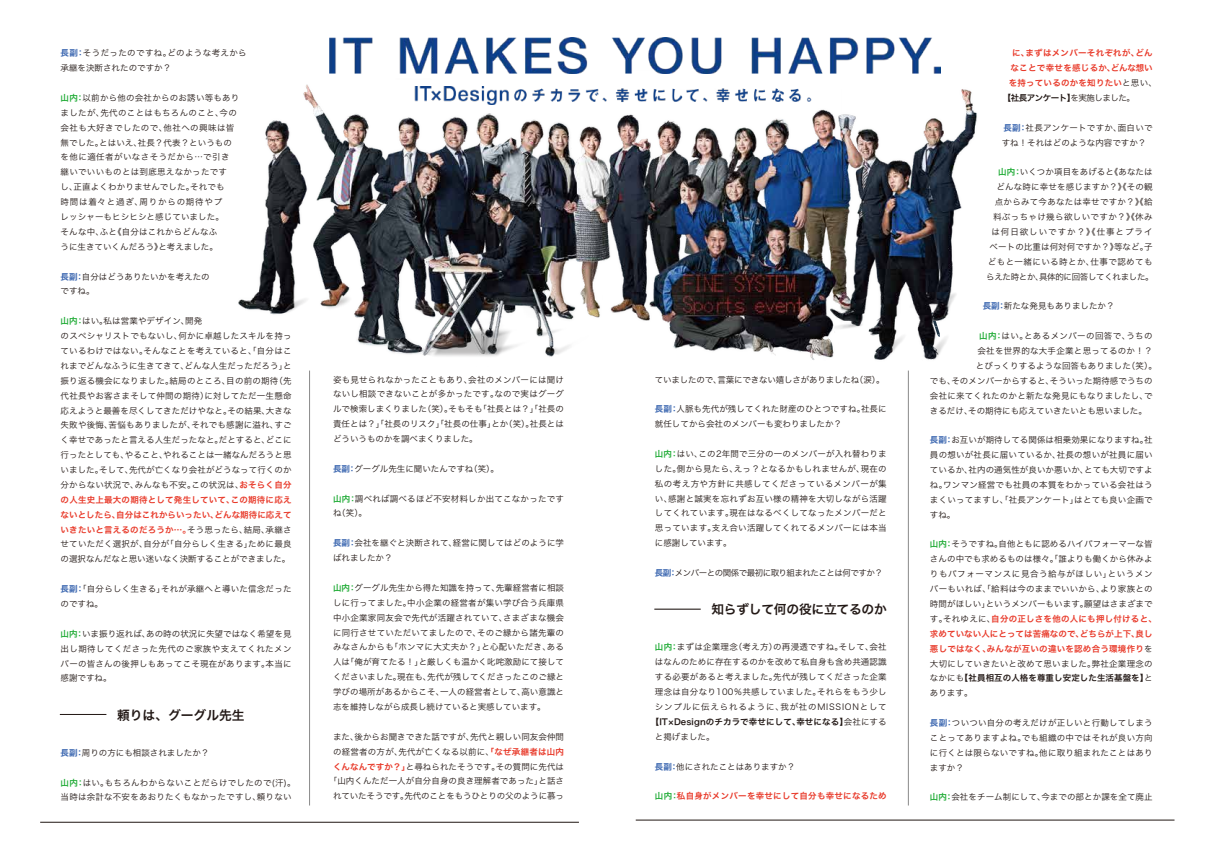
<style>
.page{position:relative;width:1208px;height:859px;background:#fff}
.page>*{position:absolute;margin:0;border:0;box-sizing:border-box;transform-origin:0 0}
.t1{font:12.8px "Hira Kaku Pro W6";letter-spacing:-.02em;color:#221815}
.t2{font:12.8px "Hira Kaku Pro W6";color:#221815}
.t3{font:8.5px/14.9px "Hira Kaku Pro W3";letter-spacing:.015em;color:#221815}
.t4{font:8.5px/14.9px "Hira Kaku Pro W6";letter-spacing:.025em;color:#e83828;text-align:justify}
.t5{font:8.5px "Hira Kaku Pro W6";letter-spacing:.005em;color:#221815}
.t6{font:8.5px/14.9px "Hira Kaku Pro W3";letter-spacing:.04em;color:#221815}
.t7{font:8.5px "Hira Kaku Pro W3";letter-spacing:-.02em;color:#221815}
.t8{font:8.5px "Hira Kaku Pro W3";letter-spacing:-.06em;color:#221815}
.t9{font:8.5px "Hira Kaku Pro W3";letter-spacing:.045em;color:#221815}
.t10{font:8.5px "Hira Kaku Pro W6";letter-spacing:-.06em;color:#221815}
.s1{font-family:"Hira Kaku Pro W6";color:#3461ad}
.s2{font-family:"Hira Kaku Pro W6";color:#22ac38}
.s3{font-family:"Hira Kaku Pro W6";color:#e83828}
.s4{font-family:"Hira Kaku Pro W3";color:#221815}
.s5{font-family:"Hira Kaku Pro W3"}
.s6{color:#22ac38}
</style>
<div class="page">
<hr style="left:908px;top:371px;width:1px;height:434px;background:#8a8a8a">
<hr style="left:309px;top:371px;width:1px;height:434px;background:#8a8a8a">
<hr style="left:40px;top:822px;width:539px;height:1px;background:#221815">
<hr style="left:636px;top:819px;width:538px;height:1px;background:#221815">
<img style="left:238px;top:62px;width:739px;height:316px">
<hr style="left:60px;top:714px;width:46px;height:1px;background:#221815">
<hr style="left:654px;top:609px;width:46px;height:1px;background:#221815">
<img style="left:330px;top:37px;width:611px;height:37px">
<img style="left:415px;top:87px;width:396px;height:17px">
<p class="t6" style="left:61px;top:45px;width:188px"><span class="s1">長副：</span>そうだったのですね。どのような考えから承継を決断されたのですか？</p>
<p class="t3" style="left:61px;top:90px;width:180px"><span class="s2">山内：</span>以前から他の会社からのお誘い等もありましたが、先代のことはもちろんのこと、今の会社も大好きでしたので、他社への興味は皆無でした。とはいえ、社長？代表？というものを他に適任者がいなさそうだから…で引き継いでいいものとは到底思えなかったです<br>し、正直よくわかりませんでした。それでも<br>時間は着々と過ぎ、周りからの期待やプ<br>レッシャーもヒシヒシと感じていました。<br>そんな中、ふと《自分はこれからどんなふ<br>うに生きていくんだろう》と考えました。</p>
<p class="t3" style="left:61px;top:268px;width:151px"><span class="s1">長副：</span>自分はどうありたいかを考えたのですね。</p>
<p class="t3" style="left:61px;top:313px;width:232px"><span class="s2">山内：</span>はい。私は営業やデザイン、開発<br>のスペシャリストでもないし、何かに卓越したスキルを持っているわけではない。そんなことを考えていると、「自分はこれまでどんなふうに生きてきて、どんな人生だっただろう」と振り返る機会になりました。結局のところ、目の前の期待（先代社長やお客さまそして仲間の期待）に対してただ一生懸命応えようと最善を尽くしてきただけやなと。その結果、大きな失敗や後悔、苦悩もありましたが、それでも感謝に溢れ、すごく幸せであったと言える人生だったなと。だとすると、どこに行ったとしても、やること、やれることは一緒なんだろうと思いました。そして、先代が亡くなり会社がどうなって行くのか分からない状況で、みんなも不安。この状況は、<span class="s3">おそらく自分</span></p>
<p class="t4" style="left:61px;top:492px;width:232px">の人生史上最大の期待として発生していて、この期待に応えないとしたら、自分はこれからいったい、どんな期待に応えていきたいと言えるのだろうか…。<span class="s4">そう思ったら、結局、承継さ</span></p>
<p class="t3" style="left:61px;top:536px;width:232px">せていただく選択が、自分が「自分らしく生きる」ために最良の選択なんだなと思い迷いなく決断することができました。</p>
<p class="t3" style="left:61px;top:581px;width:232px"><span class="s1">長副：</span>「自分らしく生きる」それが承継へと導いた信念だったのですね。</p>
<p class="t3" style="left:61px;top:625px;width:232px;text-align:justify"><span class="s2">山内：</span>いま振り返れば、あの時の状況に失望ではなく希望を見出し期待してくださった先代のご家族や支えてくれたメンバーの皆さんの後押しもあってこそ現在があります。本当に感謝ですね。</p>
<h1 class="t2" style="left:117px;top:703px;width:129px">頼りは、グーグル先生</h1>
<p class="t3" style="left:61px;top:744px;width:150px"><span class="s1">長副：</span>周りの方にも相談されましたか？</p>
<p class="t3" style="left:61px;top:774px;width:237px"><span class="s2">山内：</span>はい。もちろんわからないことだらけでしたので(汗)。当時は余計な不安をあおりたくもなかったですし、頼りない</p>
<p class="t3" style="left:333px;top:371px;width:232px;text-align:justify">姿も見せられなかったこともあり、会社のメンバーには聞けないし相談できないことが多かったです。なので実はグーグルで検索しまくりました（笑）。そもそも「社長とは？」「社長の責任とは？」「社長のリスク」「社長の仕事」とか（笑）。社長とはどういうものかを調べまくりました。</p>
<p class="t3" style="left:333px;top:461px;width:167px"><span class="s1">長副：</span>グーグル先生に聞いたんですね（笑）。</p>
<p class="t3" style="left:333px;top:490px;width:232px"><span class="s2">山内：</span>調べれば調べるほど不安材料しか出てこなかったですね（笑）。</p>
<p class="t3" style="left:333px;top:535px;width:232px"><span class="s1">長副：</span>会社を継ぐと決断されて、経営に関してはどのように学ばれましたか？</p>
<p class="t3" style="left:333px;top:580px;width:232px;text-align:justify"><span class="s2">山内：</span>グーグル先生から得た知識を持って、先輩経営者に相談しに行ってました。中小企業の経営者が集い学び合う兵庫県中小企業家同友会で先代が活躍されていて、さまざまな機会に同行させていただいてましたので、そのご縁から諸先輩のみなさんからも「ホンマに大丈夫か？」と心配いただき、ある人は「俺が育てたる！」と厳しくも温かく叱咤激励にて接してくださいました。現在も、先代が残してくださったこのご縁と学びの場所があるからこそ、一人の経営者として、高い意識と志を維持しながら成長し続けていると実感しています。</p>
<p class="t3" style="left:329px;top:728px;width:237px;text-align:center">また、後からお聞きできた話ですが、先代と親しい同友会仲間の経営者の方が、先代が亡くなる以前に、<span class="s3">「なぜ承継者は山内くんなんですか？」</span>と尋ねられたそうです。その質問に先代は「山内くんただ一人が自分自身の良き理解者であった」と話されていたそうです。先代のことをもうひとりの父のように慕っ</p>
<p class="t7" style="left:655px;top:372px;width:231px">ていましたので、言葉にできない嬉しさがありましたね（涙）。</p>
<p class="t3" style="left:655px;top:401px;width:233px"><span class="s1">長副：</span>人脈も先代が残してくれた財産のひとつですね。社長に就任してから会社のメンバーも変わりましたか？</p>
<p class="t3" style="left:655px;top:446px;width:233px;text-align:justify"><span class="s2">山内：</span>はい、この2年間で三分の一のメンバーが入れ替わりました。側から見たら、えっ？となるかもしれませんが、現在の私の考え方や方針に共感してくださっているメンバーが集い、感謝と誠実を忘れずお互い様の精神を大切しながら活躍してくれています。現在はなるべくしてなったメンバーだと思っています。支え合い活躍してくれてるメンバーには本当に感謝しています。</p>
<p class="t8" style="left:655px;top:565px;width:230px"><span class="s1">長副：</span>メンバーとの関係で最初に取り組まれたことは何ですか？</p>
<h1 class="t1" style="left:711px;top:598px;width:177px">知らずして何の役に立てるのか</h1>
<p class="t3" style="left:655px;top:639px;width:233px;text-align:justify"><span class="s2">山内：</span>まずは企業理念（考え方）の再浸透ですね。そして、会社はなんのために存在するのかを改めて私自身も含め共通認識する必要があると考えました。先代が残してくださった企業理念は自分なり100％共感していました。それらをもう少しシンプルに伝えられるように、我が社のMISSIONとして</p>
<p class="t5" style="left:650px;top:714px;width:237px">【IT×Designのチカラで幸せにして、幸せになる】<span class="s5">会社にする</span></p>
<p class="t3" style="left:655px;top:728px;width:61px">と掲げました。</p>
<p class="t3" style="left:655px;top:758px;width:142px"><span class="s1">長副：</span>他にされたことはありますか？</p>
<p class="t4" style="left:655px;top:788px;width:233px"><span class="s6">山内：</span>私自身がメンバーを幸せにして自分も幸せになるため</p>
<p class="t4" style="left:1012px;top:45px;width:142px">に、まずはメンバーそれぞれが、どん</p>
<p class="t4" style="left:1010px;top:60px;width:144px">なことで幸せを感じるか、どんな想い</p>
<p class="t4" style="left:1008px;top:75px;width:150px">を持っているのかを知りたい<span class="s4">と思い、</span></p>
<p class="t10" style="left:1002px;top:90px;width:134px">【社長アンケート】<span class="s5">を実施しました。</span></p>
<p class="t3" style="left:1001px;top:119px;width:152px"><span class="s1">長副：</span>社長アンケートですか、面白いですね！それはどのような内容ですか？</p>
<p class="t3" style="left:986px;top:164px;width:169px;text-align:right"><span class="s2">山内：</span>いくつか項目をあげると《あなたは<br>どんな時に幸せを感じますか？》《その観<br>点からみて今あなたは幸せですか？》《給料ぶっちゃけ幾ら欲しいですか？》《休みは何日欲しいですか？》《仕事とプライベートの比重は何対何ですか？》等など。子どもと一緒にいる時とか、仕事で認めてもらえた時とか、具体的に回答してくれました。</p>
<p class="t3" style="left:982px;top:298px;width:133px"><span class="s1">長副：</span>新たな発見もありましたか？</p>
<p class="t9" style="left:979px;top:328px;width:175px"><span class="s2">山内：</span>はい。とあるメンバーの回答で、うちの</p>
<p class="t3" style="left:977px;top:343px;width:177px">会社を世界的な大手企業と思ってるのか！？</p>
<p class="t3" style="left:975px;top:358px;width:183px">とびっくりするような回答もありました（笑）。</p>
<p class="t3" style="left:930px;top:372px;width:224px">でも、そのメンバーからすると、そういった期待感でうちの</p>
<p class="t3" style="left:930px;top:387px;width:224px">会社に来てくれたのかと新たな発見にもなりましたし、で</p>
<p class="t3" style="left:930px;top:402px;width:218px">きるだけ、その期待にも応えていきたいとも思いました。</p>
<p class="t3" style="left:930px;top:432px;width:224px;text-align:justify"><span class="s1">長副：</span>お互いが期待してる関係は相乗効果になりますね。社員の想いが社長に届いているか、社長の想いが社員に届いているか、社内の通気性が良いか悪いか、とても大切ですよね。ワンマン経営でも社員の本質をわかっている会社はうまくいってますし、「社長アンケート」はとても良い企画ですね。</p>
<p class="t3" style="left:930px;top:536px;width:224px;text-align:justify"><span class="s2">山内：</span>そうですね。自他ともに認めるハイパフォーマーな皆さんの中でも求めるものは様々。「誰よりも働くから休みよりもパフォーマンスに見合う給与がほしい」というメンバーもいれば、「給料は今のままでいいから、より家族との時間がほしい」というメンバーもいます。願望はさまざまで</p>
<p class="t4" style="left:930px;top:611px;width:228px;text-align:left"><span class="s4">す。それゆえに、</span>自分の正しさを他の人にも押し付けると、求めていない人にとっては苦痛なので、どちらが上下、良し悪しではなく、みんなが互いの違いを認め合う環境作り<span class="s4">を</span></p>
<p class="t3" style="left:930px;top:655px;width:224px">大切にしていきたいと改めて思いました。弊社企業理念の</p>
<p class="t5" style="left:930px;top:670px;width:224px"><span class="s5">なかにも</span>【社員相互の人格を尊重し安定した生活基盤を】<span class="s5">と</span></p>
<p class="t3" style="left:930px;top:685px;width:44px">あります。</p>
<p class="t3" style="left:930px;top:715px;width:224px;text-align:justify"><span class="s1">長副：</span>ついつい自分の考えだけが正しいと行動してしまうことってありますよね。でも組織の中ではそれが良い方向に行くとは限らないですね。他に取り組まれたことはありますか？</p>
<p class="t3" style="left:930px;top:789px;width:224px"><span class="s2">山内：</span>会社をチーム制にして、今までの部とか課を全て廃止</p>
</div>
